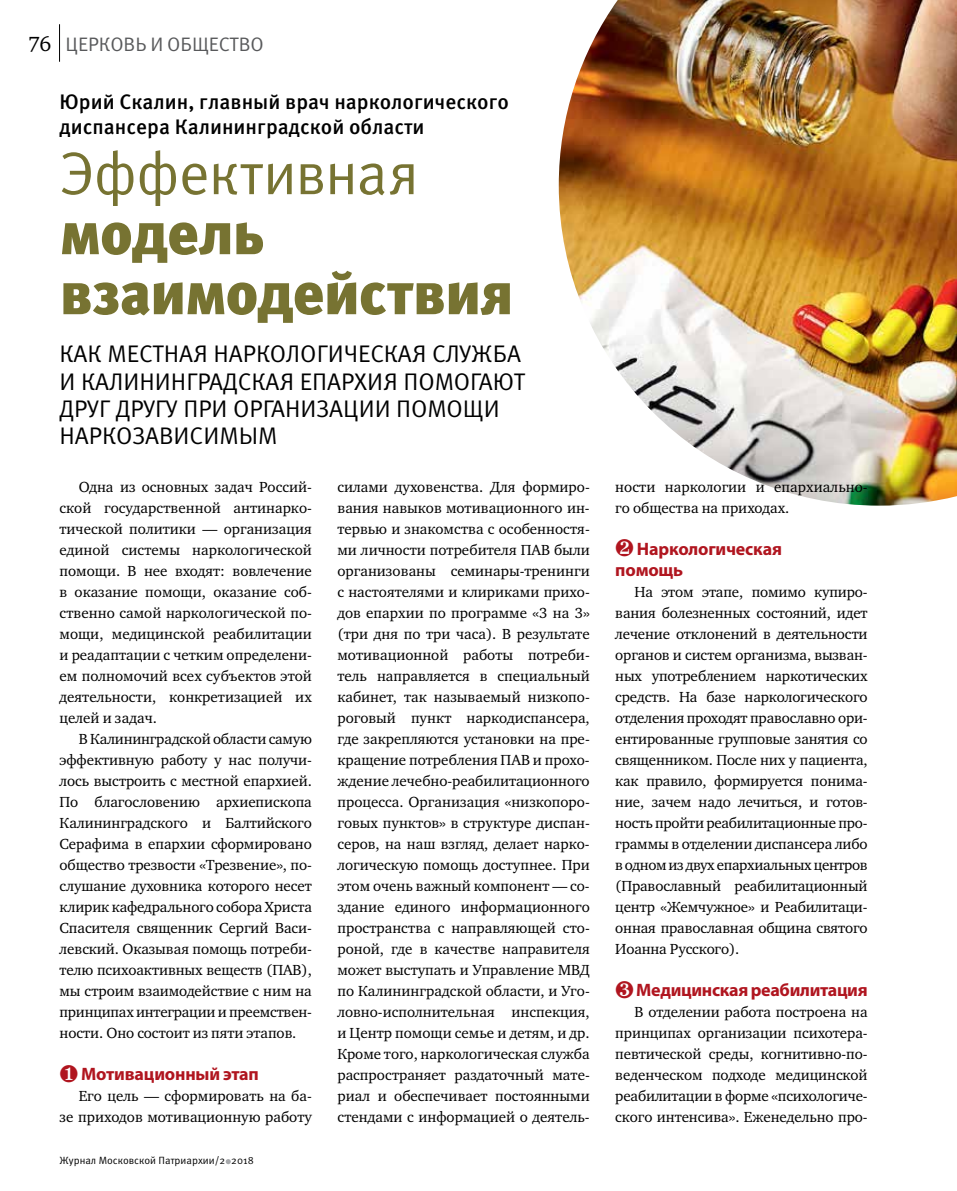
<style>
.page{position:relative;width:957px;height:1191px;background:#fff}
.page>*{position:absolute;margin:0;border:0;box-sizing:border-box;transform-origin:0 0}
.t1{font:900 60px/60px "Meta Pro";letter-spacing:-.02em;color:#777332}
.t2{font:60px "Meta Pro";letter-spacing:-.02em;color:#777332}
.t3{font:24px/27px "Meta Pro";color:#000}
.t4{font:500 21px/25.5px "Meta Pro";color:#000}
.t5{font:21px "Charter ITC";color:#000}
.t6{font:19.5px "Meta Pro";letter-spacing:-.005em;color:#58595b}
.t7{font:700 18px/21px "Myriad Pro";letter-spacing:-.015em;color:#b0151f}
.t8{font:15px/21px "Charter ITC";color:#000;text-align:justify}
.t9{font:10.5px "Meta Pro";color:#000}
</style>
<div class="page">
<hr style="left:59px;top:24px;width:1px;height:38px;background:#000">
<svg style="left:226px;top:1159px;width:5px;height:5px"></svg>
<img style="left:559px;top:0;width:398px;height:505px">
<h3 class="t5" style="left:28px;top:30px;width:24px">76</h3>
<h3 class="t6" style="left:65px;top:32px;width:200px">ЦЕРКОВЬ И ОБЩЕСТВО</h3>
<h3 class="t4" style="left:60px;top:89px;width:451px">Юрий Скалин, главный врач наркологического диспансера Калининградской области</h3>
<h1 class="t2" style="left:60px;top:135px;width:361px">Эффективная</h1>
<h1 class="t1" style="left:60px;top:205px;width:456px">модель взаимодействия</h1>
<h2 class="t3" style="left:60px;top:341px;width:467px">КАК МЕСТНАЯ НАРКОЛОГИЧЕСКАЯ СЛУЖБА<br>И КАЛИНИНГРАДСКАЯ ЕПАРХИЯ ПОМОГАЮТ<br>ДРУГ ДРУГУ ПРИ ОРГАНИЗАЦИИ ПОМОЩИ<br>НАРКОЗАВИСИМЫМ</h2>
<p class="t8" style="left:60px;top:476px;width:254px;text-indent:19px">Одна из основных задач Россий&shy;ской государственной антинарко&shy;тической политики — организация единой системы наркологической помощи. В нее входят: вовлечение в оказание помощи, оказание соб&shy;ственно самой наркологической по&shy;мощи, медицинской реабилитации и реадаптации с четким определени&shy;ем полномочий всех субъектов этой деятельности, конкретизацией их целей и задач.</p>
<p class="t8" style="left:60px;top:728px;width:254px;text-indent:19px">В Калининградской области самую эффективную работу у нас получи&shy;лось выстроить с местной епархией.<br>По благословению архиепископа Калининградского и Балтийского Серафима в епархии сформировано общество трезвости «Трезвение», по&shy;слушание духовника которого несет клирик кафедрального собора Христа Спасителя священник Сергий Васи&shy;левский. Оказывая помощь потреби&shy;телю психоактивных веществ (ПАВ), мы строим взаимодействие с ним на принципах интеграции и преемствен&shy;ности. Оно состоит из пяти этапов.</p>
<p class="t7" style="left:60px;top:1063px;width:201px">❶ Мотивационный этап</p>
<p class="t8" style="left:60px;top:1085px;width:254px;text-align:right">Его цель — сформировать на ба-<br>зе приходов мотивационную работу</p>
<p class="t8" style="left:337px;top:476px;width:254px">силами духовенства. Для формиро&shy;вания навыков мотивационного ин&shy;тервью и знакомства с особенностя&shy;ми личности потребителя ПАВ были организованы семинары-тренинги с настоятелями и клириками прихо&shy;дов епархии по программе «3 на 3» (три дня по три часа). В результате мотивационной работы потреби&shy;тель направляется в специальный кабинет, так называемый низкопо&shy;роговый пункт наркодиспансера, где закрепляются установки на пре&shy;кращение потребления ПАВ и прохо&shy;ждение лечебно-реабилитационного процесса. Организация «низкопоро&shy;говых пунктов» в структуре диспан&shy;серов, на наш взгляд, делает нарко&shy;логическую помощь доступнее. При этом очень важный компонент — со&shy;здание единого информационного пространства с направляющей сто&shy;роной, где в качестве направителя может выступать и Управление МВД по Калининградской области, и Уго&shy;ловно-исполнительная инспекция, и Центр помощи семье и детям, и др.<br>Кроме того, наркологическая служба распространяет раздаточный мате&shy;риал и обеспечивает постоянными стендами с информацией о деятель-</p>
<p class="t8" style="left:615px;top:476px;width:254px">ности наркологии и епархиально&shy;го -общества на -приходах.</p>
<p class="t7" style="left:615px;top:538px;width:168px">❷ Наркологическая помощь</p>
<p class="t8" style="left:615px;top:581px;width:254px;text-indent:19px">На этом этапе, помимо купиро&shy;вания болезненных состояний, идет лечение отклонений в деятельности органов и систем организма, вызван&shy;ных употреблением наркотических средств. На базе наркологического отделения проходят православно ори&shy;ентированные групповые занятия со священником. После них у пациента, как правило, формируется понима&shy;ние, зачем надо лечиться, и готов&shy;ность пройти реабилитационные про&shy;граммы в отделении диспансера либо в одном из двух епархиальных центров (Православный реабилитационный центр «Жемчужное» и Реабилитаци&shy;онная православная община святого Иоанна Русского).</p>
<p class="t7" style="left:615px;top:979px;width:254px">❸Медицинская реабилитация</p>
<p class="t8" style="left:615px;top:1001px;width:254px;text-indent:19px">В отделении работа построена на принципах организации психотера&shy;певтической среды, когнитивно-по&shy;веденческом подходе медицинской реабилитации в форме «психологиче&shy;ского интенсива». Еженедельно про-</p>
<p class="t9" style="left:60px;top:1153px;width:196px">Журнал Московской Патриархии/2 2018</p>
</div>
